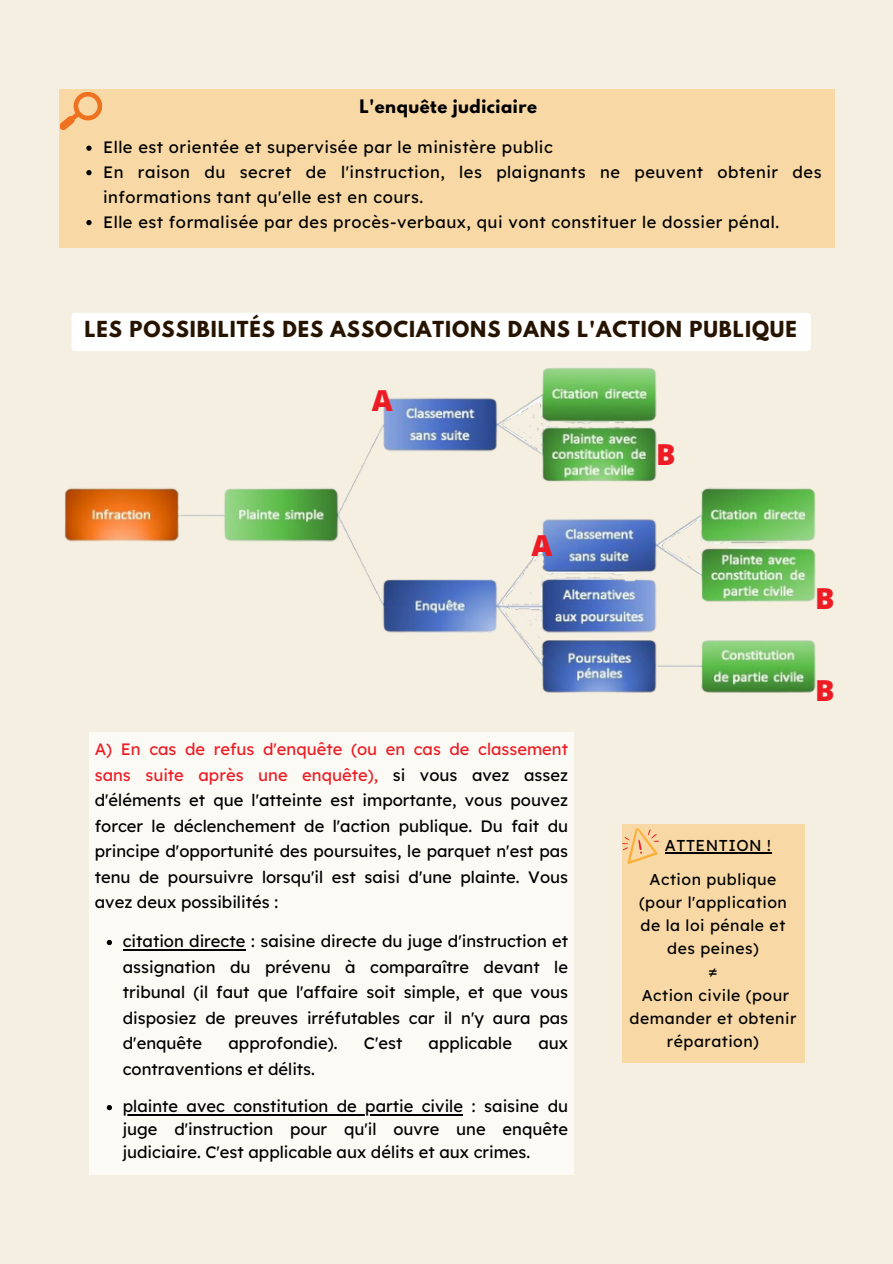
<style>
.page{position:relative;width:893px;height:1264px;background:#fff}
.page>*{position:absolute;margin:0;border:0;box-sizing:border-box;transform-origin:0 0}
.t1{font:800 28.95px "Open Sans";color:#ed1c24}
.t2{font:700 19.5px "League Spartan";letter-spacing:.05em;color:#271400}
.t3{font:16.5px/25.5px "Lexend Deca";letter-spacing:.03em;color:#000;text-align:justify}
.t4{font:16.5px "Lexend Deca";color:#000}
.t5{font:700 16.5px "League Spartan";letter-spacing:.03em;color:#000}
.t6{font:15.75px/23.1px "Lexend Deca";letter-spacing:.03em;color:#000;text-align:center}
.s1{color:#ed1c24}
</style>
<div class="page">
<div style="left:0;top:0;width:892px;height:1263px;background:#f4efe1"></div>
<div style="left:622px;top:824px;width:182px;height:239px;background:#f8d9a5"></div>
<hr style="left:665px;top:852px;width:106px;height:1px;background:#000">
<svg style="left:622px;top:828px;width:37px;height:36px"></svg>
<img style="left:64px;top:347px;width:752px;height:346px">
<div style="left:72px;top:313px;width:738px;height:38px;background:#fff"></div>
<div style="left:59px;top:89px;width:775px;height:159px;background:#f8d9a5"></div>
<svg style="left:60px;top:92px;width:42px;height:38px"></svg>
<svg style="left:86px;top:145px;width:6px;height:6px"></svg>
<svg style="left:86px;top:170px;width:6px;height:5px"></svg>
<svg style="left:86px;top:220px;width:6px;height:5px"></svg>
<div style="left:89px;top:732px;width:484px;height:442px;background:#fbfaf5"></div>
<svg style="left:107px;top:939px;width:5px;height:6px"></svg>
<hr style="left:123px;top:948px;width:122px;height:2px;background:#000">
<svg style="left:107px;top:1105px;width:5px;height:5px"></svg>
<hr style="left:123px;top:1113px;width:110px;height:2px;background:#000">
<hr style="left:233px;top:1113px;width:230px;height:2px;background:#000">
<p class="t5" style="left:359px;top:98px;width:179px">L'enquête judiciaire</p>
<p class="t3" style="left:103px;top:134px;width:451px">Elle est orientée et supervisée par le ministère public</p>
<p class="t3" style="left:103px;top:159px;width:720px">En raison du secret de l'instruction, les plaignants ne peuvent obtenir des informations tant qu'elle est en cours.</p>
<p class="t3" style="left:103px;top:209px;width:677px">Elle est formalisée par des procès-verbaux, qui vont constituer le dossier pénal.</p>
<p class="t2" style="left:85px;top:320px;width:713px">LES POSSIBILITÉS DES ASSOCIATIONS DANS L'ACTION PUBLIQUE</p>
<p class="t1" style="left:372px;top:379px;width:22px">A</p>
<p class="t1" style="left:531px;top:525px;width:22px">A</p>
<p class="t3" style="left:95px;top:736px;width:475px"><span class="s1">A) En cas de refus d'enquête (ou en cas de classement sans suite après une enquête),</span> si vous avez assez d'éléments et que l'atteinte est importante, vous pouvez forcer le déclenchement de l'action publique. Du fait du principe d'opportunité des poursuites, le parquet n'est pas tenu de poursuivre lorsqu'il est saisi d'une plainte. Vous avez deux possibilités :</p>
<p class="t3" style="left:123px;top:928px;width:447px">citation directe : saisine directe du juge d'instruction et assignation du prévenu à comparaître devant le tribunal (il faut que l'affaire soit simple, et que vous disposiez de preuves irréfutables car il n'y aura pas d'enquête</p>
<p class="t4" style="left:228px;top:1032px;width:110px">approfondie).</p>
<p class="t3" style="left:364px;top:1030px;width:40px">C'est</p>
<p class="t4" style="left:428px;top:1032px;width:85px">applicable</p>
<p class="t3" style="left:538px;top:1030px;width:31px">aux</p>
<p class="t4" style="left:123px;top:1058px;width:194px">contraventions et délits.</p>
<p class="t3" style="left:123px;top:1094px;width:447px;line-height:22.5px">plainte avec constitution de partie civile : saisine du juge d'instruction pour qu'il ouvre une enquête judiciaire. C'est applicable aux délits et aux crimes.</p>
<p class="t1" style="left:656px;top:433px;width:21px">B</p>
<p class="t1" style="left:815px;top:577px;width:21px">B</p>
<p class="t1" style="left:815px;top:670px;width:21px">B</p>
<p class="t6" style="left:665px;top:833px;width:107px">ATTENTION !</p>
<p class="t6" style="left:639px;top:867px;width:149px">Action publique (pour l'application de la loi pénale et des peines)</p>
<p class="t6" style="left:708px;top:960px;width:10px">≠</p>
<p class="t6" style="left:629px;top:983px;width:168px">Action civile (pour demander et obtenir réparation)</p>
</div>
